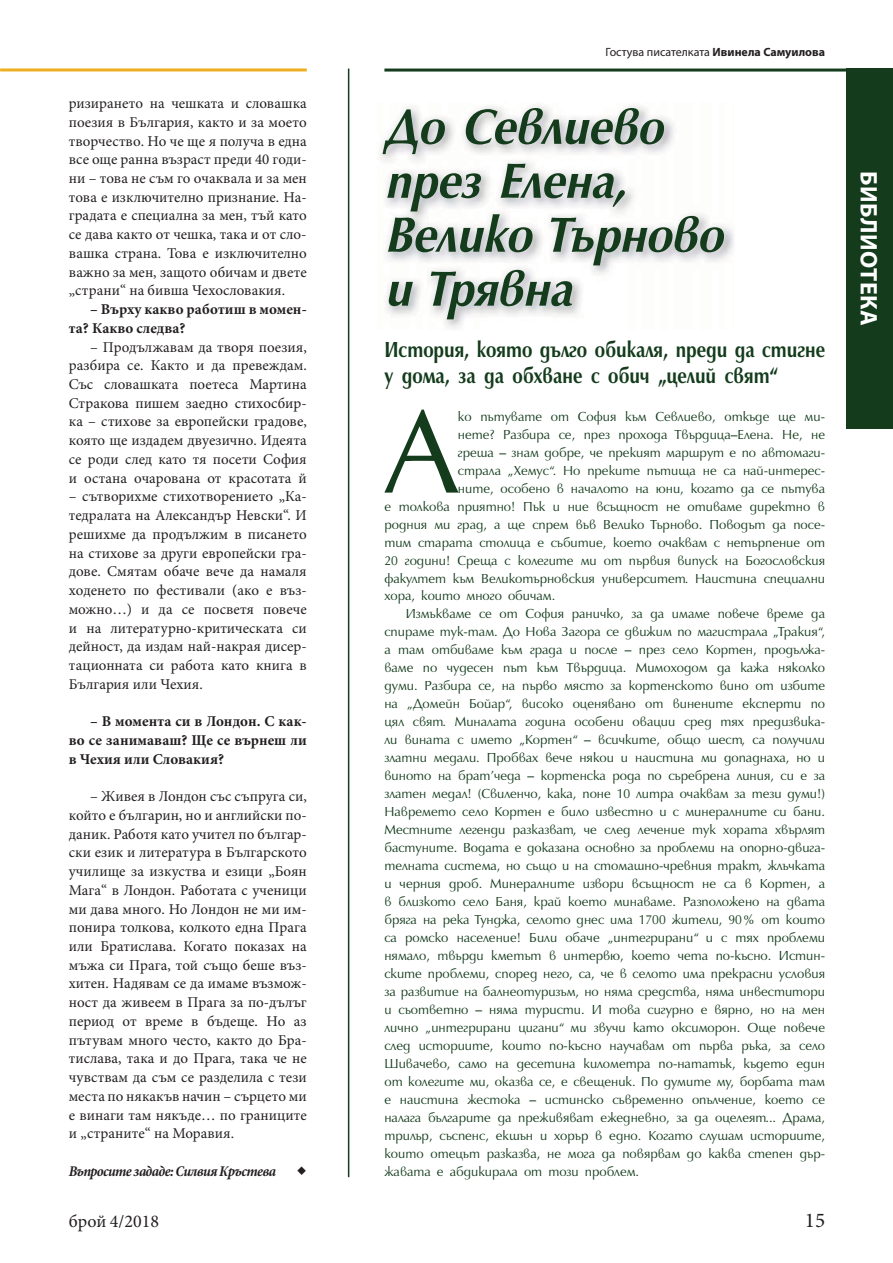
<style>
.page{position:relative;width:893px;height:1263px;background:#fff}
.page>*{position:absolute;margin:0;border:0;box-sizing:border-box;transform-origin:0 0}
.t1{font:121.35px "Opal Bulgarian CYR";color:#143c1c}
.t2{font:italic 700 51px/54px "Opal Bulgarian CYR";color:#143c1c}
.t3{font:700 24px "Myriad Pro";letter-spacing:.02em;color:#fff}
.t4{font:700 22.5px/25.5px "Opal Bulgarian CYR";color:#143c1c;scale:.84 1}
.t5{font:21px "Minion Pro";color:#231f20}
.t6{font:18px "Minion Pro";color:#231f20}
.t7{font:15px/18.8px "Minion Pro";color:#231f20;text-align:justify}
.t8{font:700 15px/18.8px "Minion Pro";color:#231f20}
.t9{font:italic 700 condensed 15px "Minion Pro";letter-spacing:-.04em;color:#231f20}
.t10{font:13.5px "Opal Bulgarian CYR";color:#143c1c}
.t11{font:12px "Myriad Pro";color:#231f20}
.s1{font-weight:400;font-style:normal;font-stretch:normal;font-size:21px}
.s2{font-weight:700}
</style>
<div class="page">
<hr style="left:1px;top:68px;width:306px;height:3px;background:#eeaf1f">
<div style="left:846px;top:68px;width:47px;height:361px;background:#143c1c"></div>
<hr style="left:384px;top:69px;width:509px;height:3px;background:#143c1c">
<hr style="left:348px;top:69px;width:1px;height:1108px;background:#143c1c">
<p class="t7" style="left:69px;top:93px;width:239px">ризирането на чешката и словашка поезия в България, както и за моето творчество. Но че ще я получа в една все още ранна възраст преди 40 годи&shy;ни – това не съм го очаквала и за мен това е изключително признание. На&shy;градата е специална за мен, тъй като се дава както от чешка, така и от сло&shy;вашка страна. Това е изключително важно за мен, защото обичам и двете „страни“ на бивша Чехословакия.</p>
<p class="t8" style="left:69px;top:300px;width:239px;text-indent:21px">– Върху какво работиш в момен&shy;та? Какво следва?</p>
<p class="t7" style="left:69px;top:337px;width:239px;text-indent:21px">– Продължавам да творя поезия, разбира се. Както и да превеждам.<br>Със словашката поетеса Мартина Стракова пишем заедно стихосбир&shy;ка – стихове за европейски градове, която ще издадем двуезично. Идеята се роди след като тя посети София и остана очарована от красотата й</p>
<p class="t7" style="left:69px;top:487px;width:239px">– сътворихме стихотворението „Ка&shy;тедралата на Александър Невски“. И решихме да продължим в писането на стихове за други европейски гра&shy;дове. Смятам обаче вече да намаля ходенето по фестивали (ако е въз&shy;можно…) и да се посветя повече и на литературно-критическата си дейност, да издам най-накрая дисер&shy;тационната си работа като книга в България или Чехия.</p>
<p class="t8" style="left:69px;top:712px;width:239px;text-align:justify;text-indent:21px">– В момента си в Лондон. С как&shy;во се занимаваш? Ще се върнеш ли в Чехия или Словакия?</p>
<p class="t7" style="left:69px;top:787px;width:239px;text-indent:21px">– Живея в Лондон със съпруга си, който е българин, но и английски по&shy;даник. Работя като учител по българ&shy;ски език и литература в Българското училище за изкуства и езици „Боян Мага“ в Лондон. Работата с ученици ми дава много. Но Лондон не ми им&shy;понира толкова, колкото една Прага или Братислава. Когато показах на мъжа си Прага, той също беше въз&shy;хитен. Надявам се да имаме възмож&shy;ност да живеем в Прага за по-дълъг период от време в бъдеще. Но аз пътувам много често, както до Бра&shy;тислава, така и до Прага, така че не чувствам да съм се разделила с тези места по някакъв начин – сърцето ми е винаги там някъде… по границите и „страните“ на Моравия.</p>
<p class="t9" style="left:69px;top:1162px;width:239px">Въпросите зададе: Силвия Кръстева <span class="s1">◆</span></p>
<p class="t11" style="left:606px;top:45px;width:221px">Гостува писателката <span class="s2">Ивинела Самуилова</span></p>
<h2 class="t2" style="left:384px;top:100px;width:339px">До Севлиево през Елена,<br>Велико Търново и Трявна</h2>
<h3 class="t4" style="left:384px;top:337px;width:526px">История, която дълго обикаля, преди да стигне у дома, за да обхване с обич „целий свят“</h3>
<h1 class="t1" style="left:385px;top:380px;width:74px">А</h1>
<p class="t10" style="left:458px;top:408px;width:369px">ко пътувате от София към Севлиево, откъде ще ми-</p>
<p class="t10" style="left:458px;top:426px;width:369px">нете? Разбира се, през прохода Твърдица–Елена. Не, не</p>
<p class="t10" style="left:458px;top:444px;width:369px">греша – знам добре, че прекият маршрут е по автомаги-</p>
<p class="t10" style="left:458px;top:462px;width:369px">страла „Хемус“. Но преките пътища не са най-интерес-</p>
<p class="t10" style="left:458px;top:480px;width:369px">ните, особено в началото на юни, когато да се пътува</p>
<p class="t10" style="left:384px;top:498px;width:442px">е толкова приятно! Пък и ние всъщност не отиваме директно в</p>
<p class="t10" style="left:384px;top:516px;width:442px">родния ми град, а ще спрем във Велико Търново. Поводът да посе-</p>
<p class="t10" style="left:384px;top:534px;width:442px">тим старата столица е събитие, което очаквам с нетърпение от</p>
<p class="t10" style="left:384px;top:552px;width:442px">20 години! Среща с колегите ми от първия випуск на Богословския</p>
<p class="t10" style="left:384px;top:570px;width:442px">факултет към Великотърновския университет. Наистина специални</p>
<p class="t10" style="left:384px;top:588px;width:172px">хора, които много обичам.</p>
<p class="t10" style="left:406px;top:606px;width:421px">Измъкваме се от София раничко, за да имаме повече време да</p>
<p class="t10" style="left:384px;top:624px;width:442px">спираме тук-там. До Нова Загора се движим по магистрала „Тракия“,</p>
<p class="t10" style="left:384px;top:642px;width:442px">а там отбиваме към града и после – през село Кортен, продължа-</p>
<p class="t10" style="left:384px;top:660px;width:442px">ваме по чудесен път към Твърдица. Мимоходом да кажа няколко</p>
<p class="t10" style="left:384px;top:678px;width:442px">думи. Разбира се, на първо място за кортенското вино от избите</p>
<p class="t10" style="left:384px;top:696px;width:442px">на „Домейн Бойар“, високо оценявано от винените експерти по</p>
<p class="t10" style="left:384px;top:714px;width:442px">цял свят. Миналата година особени овации сред тях предизвика-</p>
<p class="t10" style="left:384px;top:732px;width:442px">ли вината с името „Кортен“ – всичките, общо шест, са получили</p>
<p class="t10" style="left:384px;top:750px;width:442px">златни медали. Пробвах вече някои и наистина ми допаднаха, но и</p>
<p class="t10" style="left:384px;top:768px;width:442px">виното на брат’чеда – кортенска рода по съребрена линия, си е за</p>
<p class="t10" style="left:384px;top:786px;width:442px">златен медал! (Свиленчо, кака, поне 10 литра очаквам за тези думи!)</p>
<p class="t10" style="left:384px;top:804px;width:442px">Навремето село Кортен е било известно и с минералните си бани.</p>
<p class="t10" style="left:384px;top:822px;width:442px">Местните легенди разказват, че след лечение тук хората хвърлят</p>
<p class="t10" style="left:384px;top:840px;width:442px">бастуните. Водата е доказана основно за проблеми на опорно-двига-</p>
<p class="t10" style="left:384px;top:858px;width:442px">телната система, но също и на стомашно-чревния тракт, жлъчката</p>
<p class="t10" style="left:384px;top:876px;width:442px">и черния дроб. Минералните извори всъщност не са в Кортен, а</p>
<p class="t10" style="left:384px;top:894px;width:442px">в близкото село Баня, край което минаваме. Разположено на двата</p>
<p class="t10" style="left:384px;top:912px;width:442px">бряга на река Тунджа, селото днес има 1700 жители, 90% от които</p>
<p class="t10" style="left:384px;top:930px;width:442px">са ромско население! Били обаче „интегрирани“ и с тях проблеми</p>
<p class="t10" style="left:384px;top:948px;width:442px">нямало, твърди кметът в интервю, което чета по-късно. Истин-</p>
<p class="t10" style="left:384px;top:966px;width:442px">ските проблеми, според него, са, че в селото има прекрасни условия</p>
<p class="t10" style="left:384px;top:984px;width:442px">за развитие на балнеотуризъм, но няма средства, няма инвеститори</p>
<p class="t10" style="left:384px;top:1002px;width:442px">и съответно – няма туристи. И това сигурно е вярно, но на мен</p>
<p class="t10" style="left:384px;top:1020px;width:442px">лично „интегрирани цигани“ ми звучи като оксиморон. Още повече</p>
<p class="t10" style="left:384px;top:1037px;width:442px">след историите, които по-късно научавам от първа ръка, за село</p>
<p class="t10" style="left:384px;top:1055px;width:442px">Шивачево, само на десетина километра по-нататък, където един</p>
<p class="t10" style="left:384px;top:1073px;width:442px">от колегите ми, оказва се, е свещеник. По думите му, борбата там</p>
<p class="t10" style="left:384px;top:1091px;width:442px">е наистина жестока – истинско съвременно опълчение, което се</p>
<p class="t10" style="left:384px;top:1109px;width:442px">налага българите да преживяват ежедневно, за да оцелеят... Драма,</p>
<p class="t10" style="left:384px;top:1127px;width:442px">трилър, съспенс, екшън и хорър в едно. Когато слушам историите,</p>
<p class="t10" style="left:384px;top:1145px;width:442px">които отецът разказва, не мога да повярвам до каква степен дър-</p>
<p class="t10" style="left:384px;top:1163px;width:256px">жавата е абдикирала от този проблем.</p>
<h3 class="t6" style="left:69px;top:1211px;width:92px">брой 4/2018</h3>
<h3 class="t5" style="left:805px;top:1208px;width:22px">15</h3>
<h3 class="t3" style="left:883px;top:171px;width:157px;rotate:90deg">БИБЛИОТЕКА</h3>
</div>
